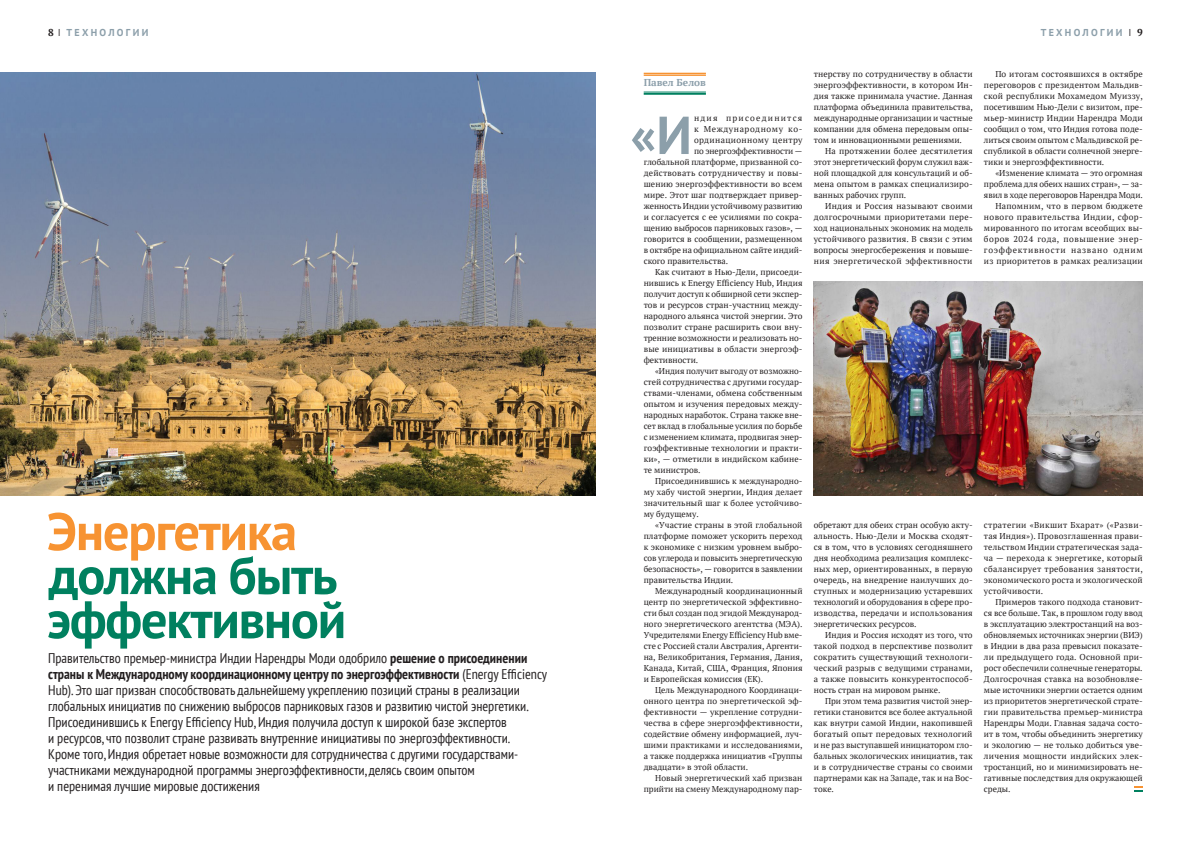
<style>
.page{position:relative;width:1191px;height:842px;background:#fff}
.page>*{position:absolute;margin:0;border:0;box-sizing:border-box;transform-origin:0 0}
.Bukva{font:700 53.4px "PT Sans";color:#8c9faa}
.TITLE_1{font:700 52.5px/44px "PT Sans";letter-spacing:-.025em;color:#00805f}
.Lid{font:condensed 14px/16px "PT Sans";color:#231f20}
.t1{font:700 10px "PT Sans";letter-spacing:.23em;color:#8c9faa}
.Autor{font:700 10px "PT Serif";color:#8c9faa}
.TEXT{font:8.5px/11px "PT Serif";color:#231f20;text-align:justify}
.Bukva-2{font:8.5px "PT Serif";letter-spacing:.005em;color:#231f20}
.Bukva-3{font:8.5px "PT Serif";letter-spacing:.025em;color:#231f20}
.Bukva-4{font:8.5px "PT Serif";letter-spacing:.04em;color:#231f20}
.Bukva-5{font:8.5px "PT Serif";letter-spacing:.065em;color:#231f20}
.Bukva-6{font:8.5px "PT Serif";letter-spacing:.14em;color:#231f20}
.s1{font-family:"PT Serif";color:#231f20}
.s2{font-weight:400;font-stretch:condensed;color:#231f20}
.s3{color:#f79332}
.s4{font-weight:700}
</style>
<div class="page">
<hr style="left:643px;top:92px;width:63px;height:1px;background:#00805f">
<hr style="left:643px;top:93px;width:63px;height:2px;background:#00805f">
<hr style="left:643px;top:73px;width:63px;height:2px;background:#f79332">
<hr style="left:643px;top:75px;width:63px;height:1px;background:#f79332">
<svg style="left:1134px;top:786px;width:8px;height:6px"></svg>
<img style="left:0;top:73px;width:595px;height:422px">
<img style="left:814px;top:282px;width:328px;height:213px">
<p class="t1" style="left:48px;top:26px;width:102px"><span class="s1">8</span> <span class="s2">I</span> ТЕХНОЛОГИИ</p>
<p class="t1" style="left:1040px;top:26px;width:104px">ТЕХНОЛОГИИ <span class="s2">I</span> <span class="s1">9</span></p>
<p class="TITLE_1" style="left:47px;top:508px;width:301px"><span class="s3">Энергетика </span>должна быть эффективной</p>
<p class="Lid" style="left:48px;top:650px;width:500px">Правительство премьер-министра Индии Нарендры Моди одобрило <span class="s4">решение о присоединении страны к Международному координационному центру по энергоэффективности</span> (Energy Efficiency Hub). Это шаг призван способствовать дальнейшему укреплению позиций страны в реализации глобальных инициатив по снижению выбросов парниковых газов и развитию чистой энергетики.<br>Присоединившись к Energy Efficiency Hub, Индия получила доступ к широкой базе экспертов<br>и ресурсов, что позволит стране развивать внутренние инициативы по энергоэффективности.<br>Кроме того, Индия обретает новые возможности для сотрудничества с другими государствами&shy;участниками международной программы энергоэффективности, делясь своим опытом<br>и перенимая лучшие мировые достижения</p>
<p class="Autor" style="left:643px;top:76px;width:64px">Павел Белов</p>
<p class="Bukva" style="left:630px;top:100px;width:63px">«И</p>
<p class="Bukva-6" style="left:694px;top:112px;width:110px">ндия присоединится</p>
<p class="Bukva-5" style="left:694px;top:123px;width:110px">к Международному ко-</p>
<p class="Bukva-4" style="left:694px;top:134px;width:110px">ординационному центру</p>
<p class="Bukva-2" style="left:694px;top:145px;width:110px">по энергоэффективности —</p>
<p class="Bukva-2" style="left:643px;top:156px;width:160px">глобальной платформе, призванной со-</p>
<p class="Bukva-3" style="left:643px;top:167px;width:160px">действовать сотрудничеству и повы-</p>
<p class="Bukva-2" style="left:643px;top:178px;width:160px">шению энергоэффективности во всем</p>
<p class="Bukva-2" style="left:643px;top:189px;width:160px">мире. Этот шаг подтверждает привер-</p>
<p class="Bukva-2" style="left:643px;top:200px;width:160px">женность Индии устойчивому развитию</p>
<p class="Bukva-2" style="left:643px;top:211px;width:160px">и согласуется с ее усилиями по сокра-</p>
<p class="Bukva-2" style="left:643px;top:222px;width:160px">щению выбросов парниковых газов», —</p>
<p class="Bukva-2" style="left:643px;top:233px;width:160px">говорится в сообщении, размещенном</p>
<p class="Bukva-2" style="left:643px;top:244px;width:160px">в октябре на официальном сайте индий-</p>
<p class="Bukva-2" style="left:643px;top:255px;width:86px">ского правительства.</p>
<p class="TEXT" style="left:643px;top:266px;width:160px;text-indent:11px">Как считают в Нью-Дели, присоеди&shy;нившись к Energy Efficiency Hub, Индия получит доступ к обширной сети экспер&shy;тов и ресурсов стран-участниц между&shy;народного альянса чистой энергии. Это позволит стране расширить свои вну&shy;тренние возможности и реализовать но&shy;вые инициативы в области энергоэф&shy;фективности.</p>
<p class="TEXT" style="left:643px;top:365px;width:160px;text-indent:11px">«Индия получит выгоду от возможно&shy;стей сотрудничества с другими государ&shy;ствами-членами, обмена собственным опытом и изучения передовых между&shy;народных наработок. Страна также вне&shy;сет вклад в глобальные усилия по борьбе с изменением климата, продвигая энер&shy;гоэффективные технологии и практи&shy;ки», — отметили в индийском кабине&shy;те министров.</p>
<p class="TEXT" style="left:643px;top:475px;width:160px;text-indent:11px">Присоединившись к международно&shy;му хабу чистой энергии, Индия делает значительный шаг к более устойчиво&shy;му будущему.</p>
<p class="TEXT" style="left:643px;top:519px;width:160px;text-indent:11px">«Участие страны в этой глобальной платформе поможет ускорить переход к экономике с низким уровнем выбро&shy;сов углерода и повысить энергетическую безопасность», — говорится в заявлении правительства Индии.</p>
<p class="TEXT" style="left:643px;top:585px;width:160px;text-indent:11px">Международный координационный центр по энергетической эффективно&shy;сти был создан под эгидой Международ&shy;ного энергетического агентства (МЭА).<br>Учредителями Energy Efficiency Hub вме&shy;сте с Россией стали Австралия, Аргенти&shy;на, Великобритания, Германия, Дания, Канада, Китай, США, Франция, Япония и Европейская комиссия (ЕК).</p>
<p class="TEXT" style="left:643px;top:684px;width:160px;text-indent:11px">Цель Международного Координаци&shy;онного центра по энергетической эф&shy;фективности — укрепление сотрудни&shy;чества в сфере энергоэффективности, содействие обмену информацией, луч&shy;шими практиками и исследованиями, а также поддержка инициатив «Группы двадцати» в этой области.</p>
<p class="TEXT" style="left:643px;top:772px;width:160px;text-align:right">Новый энергетический хаб призван прийти на смену Международному пар-</p>
<p class="TEXT" style="left:814px;top:68px;width:160px">тнерству по сотрудничеству в области энергоэффективности, в котором Ин&shy;дия также принимала участие. Данная платформа объединила правительства, международные организации и частные компании для обмена передовым опы&shy;том и инновационными решениями.</p>
<p class="TEXT" style="left:814px;top:145px;width:160px;text-indent:11px">На протяжении более десятилетия этот энергетический форум служил важ&shy;ной площадкой для консультаций и об&shy;мена опытом в рамках специализиро&shy;ванных рабочих групп.</p>
<p class="TEXT" style="left:814px;top:200px;width:160px;text-indent:11px">Индия и Россия называют своими долгосрочными приоритетами пере&shy;ход национальных экономик на модель устойчивого развития. В связи с этим вопросы энергосбережения и повыше&shy;ния энергетической эффективности</p>
<p class="TEXT" style="left:814px;top:519px;width:160px">обретают для обеих стран особую акту&shy;альность. Нью-Дели и Москва сходят&shy;ся в том, что в условиях сегодняшнего дня необходима реализация комплекс&shy;ных мер, ориентированных, в первую очередь, на внедрение наилучших до&shy;ступных и модернизацию устаревших технологий и оборудования в сфере про&shy;изводства, передачи и использования энергетических ресурсов.</p>
<p class="TEXT" style="left:814px;top:629px;width:160px;text-indent:11px">Индия и Россия исходят из того, что такой подход в перспективе позволит сократить существующий технологи&shy;ческий разрыв с ведущими странами, а также повысить конкурентоспособ&shy;ность стран на мировом рынке.</p>
<p class="TEXT" style="left:814px;top:695px;width:160px;text-indent:11px">При этом тема развития чистой энер&shy;гетики становится все более актуальной как внутри самой Индии, накопившей богатый опыт передовых технологий и не раз выступавшей инициатором гло&shy;бальных экологических инициатив, так и в сотрудничестве страны со своими партнерами как на Западе, так и на Вос&shy;токе.</p>
<p class="TEXT" style="left:984px;top:68px;width:160px;text-indent:11px">По итогам состоявшихся в октябре переговоров с президентом Мальдив&shy;ской республики Мохамедом Муиззу, посетившим Нью-Дели с визитом, пре&shy;мьер-министр Индии Нарендра Моди сообщил о том, что Индия готова поде&shy;литься своим опытом с Мальдивской ре&shy;спубликой в области солнечной энерге&shy;тики и энергоэффективности.</p>
<p class="TEXT" style="left:984px;top:167px;width:160px;text-indent:11px">«Изменение климата — это огромная проблема для обеих наших стран», — за&shy;явил в ходе переговоров Нарендра Моди.</p>
<p class="TEXT" style="left:984px;top:200px;width:160px;text-indent:11px">Напомним, что в первом бюджете нового правительства Индии, сфор&shy;мированного по итогам всеобщих вы&shy;боров 2024 года, повышение энер&shy;гоэффективности названо одним из приоритетов в рамках реализации</p>
<p class="TEXT" style="left:984px;top:519px;width:160px">стратегии «Викшит Бхарат» («Разви&shy;тая Индия»). Провозглашенная прави&shy;тельством Индии стратегическая зада&shy;ча — перехода к энергетике, который сбалансирует требования занятости, экономического роста и экологической устойчивости.</p>
<p class="TEXT" style="left:984px;top:596px;width:160px;text-indent:11px">Примеров такого подхода становит&shy;ся все больше. Так, в прошлом году ввод в эксплуатацию электростанций на воз&shy;обновляемых источниках энергии (ВИЭ) в Индии в два раза превысил показате&shy;ли предыдущего года. Основной при&shy;рост обеспечили солнечные генераторы.<br>Долгосрочная ставка на возобновляе&shy;мые источники энергии остается одним из приоритетов энергетической страте&shy;гии правительства премьер-министра Нарендры Моди. Главная задача состо&shy;ит в том, чтобы объединить энергетику и экологию — не только добиться уве&shy;личения мощности индийских элек&shy;тростанций, но и минимизировать не&shy;гативные последствия для окружающей среды.</p>
</div>
